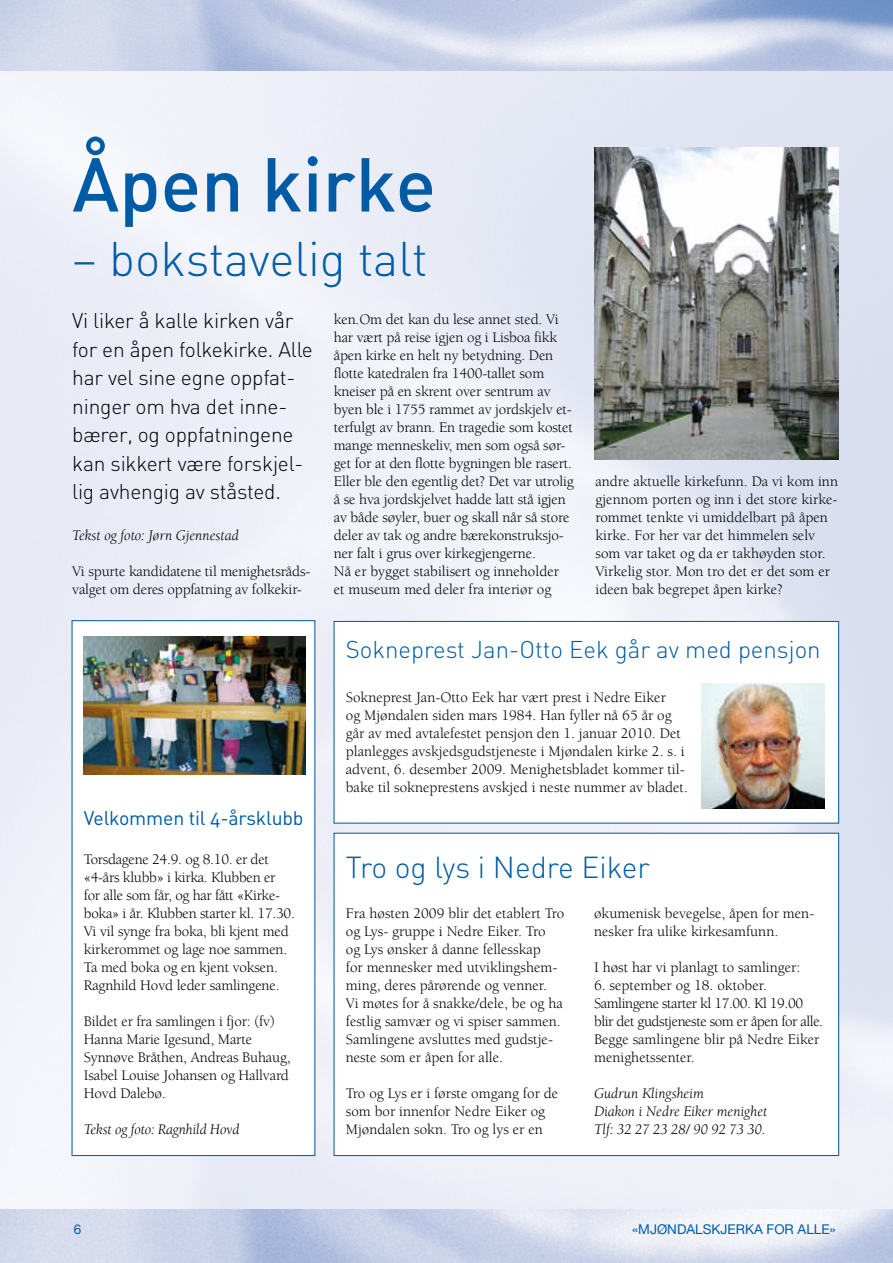
<style>
.page{position:relative;width:893px;height:1263px;background:#fff}
.page>*{position:absolute;margin:0;border:0;box-sizing:border-box;transform-origin:0 0}
.t1{font:75px "DIN Medium Alternate";color:#005ba6}
.t2{font:48px "DIN Light Alternate";color:#005ba6}
.t3{font:30px "DIN Light Alternate";color:#005ba6}
.t4{font:24px "DIN Light Alternate";color:#005ba6}
.t5{font:21px/28.5px "DIN Light Alternate";letter-spacing:-.01em;color:#000}
.t6{font:19.5px "DIN Regular Alternate";letter-spacing:-.01em;color:#005ba6}
.t7{font:15px/18px "Berkeley Std";color:#000}
.t8{font:italic 15px/18px "Berkeley Std";color:#000}
.t9{font:13.5px "Helvetica Neue";color:#005ba6}
</style>
<div class="page">
<img style="left:0;top:71px;width:893px;height:1138px">
<img style="left:0;top:0;width:893px;height:71px">
<img style="left:594px;top:147px;width:244px;height:312px">
<div style="left:72px;top:620px;width:243px;height:536px;background:#fff;border:1px solid #005697"></div>
<div style="left:334px;top:833px;width:505px;height:323px;background:#fff;border:1px solid #005697"></div>
<div style="left:334px;top:621px;width:505px;height:202px;background:#fff;border:1px solid #005697"></div>
<img style="left:84px;top:636px;width:221px;height:139px">
<img style="left:701px;top:684px;width:123px;height:125px">
<h1 class="t1" style="left:72px;top:137px;width:365px">Åpen kirke</h1>
<h2 class="t2" style="left:72px;top:229px;width:357px">– bokstavelig talt</h2>
<h3 class="t5" style="left:72px;top:306px;width:242px">Vi liker å kalle kirken vår for en åpen folkekirke. Alle har vel sine egne oppfat&shy;ninger om hva det inne&shy;bærer, og oppfatningene kan sikkert være forskjel&shy;lig avhengig av ståsted.</h3>
<p class="t8" style="left:72px;top:527px;width:168px">Tekst og foto: Jørn Gjennestad</p>
<p class="t7" style="left:72px;top:563px;width:240px">Vi spurte kandidatene til menighetsråds&shy;valget om deres oppfatning av folkekir-</p>
<p class="t7" style="left:334px;top:311px;width:242px">ken.Om det kan du lese annet sted. Vi har vært på reise igjen og i Lisboa fikk åpen kirke en helt ny betydning. Den flotte katedralen fra 1400-tallet som kneiser på en skrent over sentrum av byen ble i 1755 rammet av jordskjelv et&shy;terfulgt av brann. En tragedie som kostet mange menneskeliv, men som også sør&shy;get for at den flotte bygningen ble rasert.<br>Eller ble den egentlig det? Det var utrolig å se hva jordskjelvet hadde latt stå igjen av både søyler, buer og skall når så store deler av tak og andre bærekonstruksjo&shy;ner falt i grus over kirkegjengerne.<br>Nå er bygget stabilisert og inneholder<br>et museum med deler fra interiør og</p>
<p class="t7" style="left:595px;top:473px;width:244px">andre aktuelle kirkefunn. Da vi kom inn gjennom porten og inn i det store kirke&shy;rommet tenkte vi umiddelbart på åpen kirke. For her var det himmelen selv som var taket og da er takhøyden stor.<br>Virkelig stor. Mon tro det er det som er ideen bak begrepet åpen kirke?</p>
<h3 class="t4" style="left:346px;top:634px;width:476px">Sokneprest Jan-Otto Eek går av med pensjon</h3>
<h3 class="t6" style="left:84px;top:806px;width:221px">Velkommen til 4-årsklubb</h3>
<p class="t7" style="left:84px;top:851px;width:213px">Torsdagene 24.9. og 8.10. er det «4-års klubb» i kirka. Klubben er for alle som får, og har fått «Kirke&shy;boka» i år. Klubben starter kl. 17.30.<br>Vi vil synge fra boka, bli kjent med kirkerommet og lage noe sammen.<br>Ta med boka og en kjent voksen.<br>Ragnhild Hovd leder samlingene.</p>
<p class="t7" style="left:84px;top:1013px;width:208px">Bildet er fra samlingen i fjor: (fv)<br>Hanna Marie Igesund, Marte<br>Synnøve Bråthen, Andreas Buhaug,<br>Isabel Louise Johansen og Hallvard<br>Hovd Dalebø.</p>
<p class="t8" style="left:84px;top:1121px;width:157px">Tekst og foto: Ragnhild Hovd</p>
<p class="t7" style="left:346px;top:689px;width:344px">Sokneprest Jan-Otto Eek har vært prest i Nedre Eiker<br>og Mjøndalen siden mars 1984. Han fyller nå 65 år og går av med avtalefestet pensjon den 1. januar 2010. Det planlegges avskjedsgudstjeneste i Mjøndalen kirke 2. s. i advent, 6. desember 2009. Menighetsbladet kommer til&shy;bake til sokneprestens avskjed i neste nummer av bladet.</p>
<h3 class="t3" style="left:346px;top:848px;width:305px">Tro og lys i Nedre Eiker</h3>
<p class="t7" style="left:346px;top:905px;width:220px">Fra høsten 2009 blir det etablert Tro og Lys- gruppe i Nedre Eiker. Tro<br>og Lys ønsker å danne fellesskap<br>for mennesker med utviklingshem&shy;ming, deres pårørende og venner.<br>Vi møtes for å snakke/dele, be og ha festlig samvær og vi spiser sammen.<br>Samlingene avsluttes med gudstje&shy;neste som er åpen for alle.</p>
<p class="t7" style="left:346px;top:1085px;width:214px">Tro og Lys er i første omgang for de som bor innenfor Nedre Eiker og<br>Mjøndalen sokn. Tro og lys er en</p>
<p class="t7" style="left:594px;top:905px;width:222px">økumenisk bevegelse, åpen for men&shy;nesker fra ulike kirkesamfunn.</p>
<p class="t7" style="left:594px;top:959px;width:208px">I høst har vi planlagt to samlinger:</p>
<p class="t7" style="left:594px;top:977px;width:231px">6. september og 18. oktober.<br>Samlingene starter kl 17.00. Kl 19.00 blir det gudstjeneste som er åpen for alle.<br>Begge samlingene blir på Nedre Eiker menighetssenter.</p>
<p class="t8" style="left:594px;top:1085px;width:175px">Gudrun Klingsheim<br>Diakon i Nedre Eiker menighet<br>Tlf: 32 27 23 28/ 90 92 73 30.</p>
<p class="t9" style="left:74px;top:1221px;width:9px">6</p>
<p class="t9" style="left:632px;top:1221px;width:205px">«MJØNDALSKJERKA FOR ALLE»</p>
</div>
